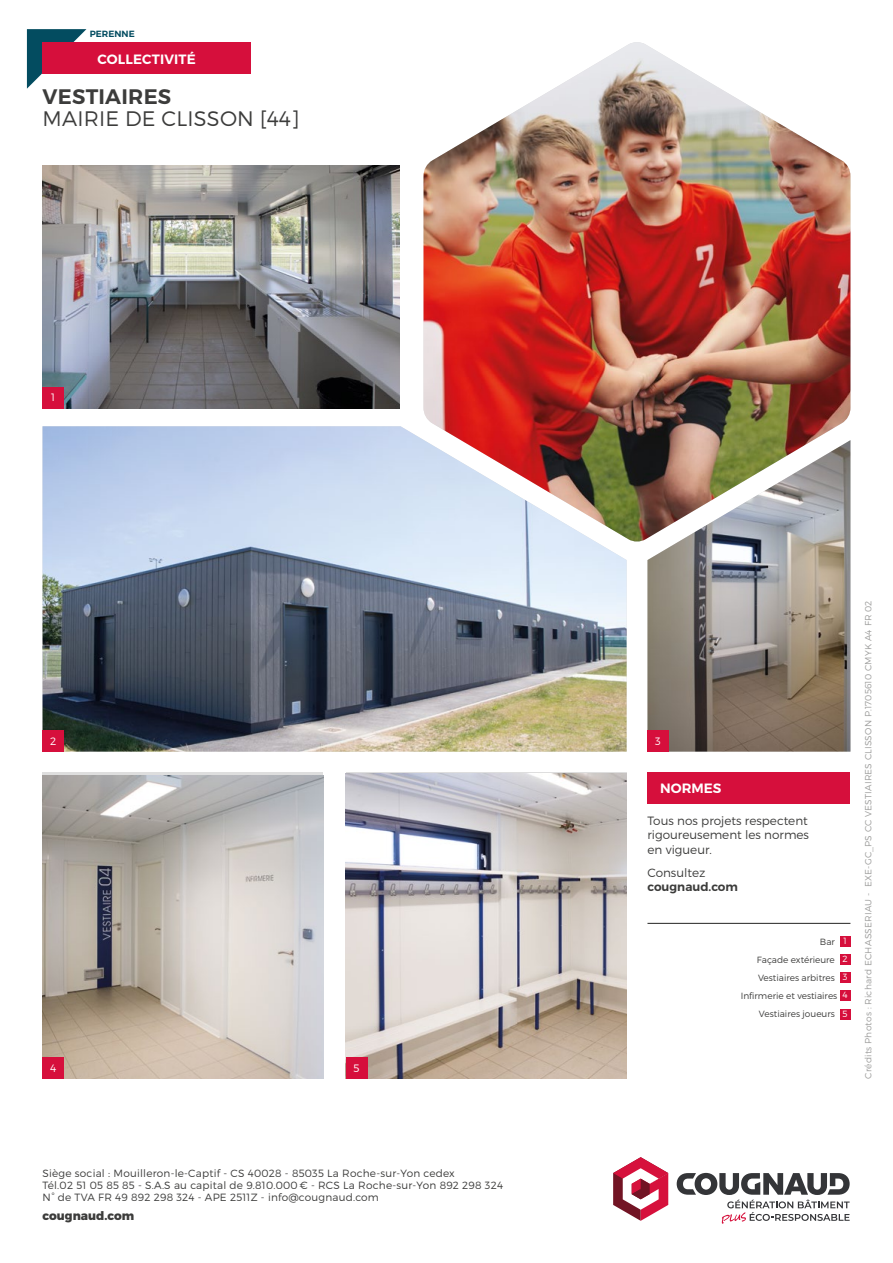
<style>
.page{position:relative;width:893px;height:1263px;background:#fff}
.page>*{position:absolute;margin:0;border:0;box-sizing:border-box;transform-origin:0 0}
.t1{font:300 21px "Montserrat";letter-spacing:.01em;color:#3c3c3b}
.t2{font:600 21px "Montserrat";letter-spacing:.01em;color:#3c3c3b}
.t3{font:600 13.5px "Montserrat";letter-spacing:.01em;color:#fff}
.t4{font:300 12px/14.4px "Montserrat";color:#3c3c3b;text-align:justify}
.t5{font:600 12px "Montserrat";color:#3c3c3b}
.t6{font:800 12px "Montserrat";color:#3c3c3b}
.t7{font:300 10.65px "Montserrat";color:#fff}
.t8{font:300 10.5px/12px "Montserrat";letter-spacing:.02em;color:#3c3c3b}
.t9{font:300 9px/18px "Montserrat";color:#3c3c3b;text-align:right}
.t10{font:300 9px "Montserrat";letter-spacing:.02em;color:#9d9d9c}
.t11{font:600 9px "Montserrat";color:#034c60}
.s1{color:#fff}
</style>
<div class="page">
<svg style="left:27px;top:29px;width:59px;height:60px"></svg>
<img style="left:43px;top:775px;width:280px;height:304px">
<img style="left:346px;top:773px;width:281px;height:306px">
<img style="left:647px;top:542px;width:203px;height:210px">
<img style="left:43px;top:426px;width:584px;height:326px">
<img style="left:423px;top:42px;width:427px;height:500px">
<hr style="left:647px;top:923px;width:203px;height:1px;background:#3c3c3b">
<div style="left:43px;top:43px;width:208px;height:31px;background:#d60f3c"></div>
<div style="left:647px;top:772px;width:203px;height:32px;background:#d60f3c"></div>
<div style="left:840px;top:936px;width:10px;height:11px;background:#d60f3c"></div>
<div style="left:840px;top:954px;width:10px;height:11px;background:#d60f3c"></div>
<div style="left:840px;top:972px;width:10px;height:11px;background:#d60f3c"></div>
<div style="left:840px;top:990px;width:10px;height:11px;background:#d60f3c"></div>
<div style="left:840px;top:1009px;width:10px;height:10px;background:#d60f3c"></div>
<div style="left:43px;top:730px;width:21px;height:22px;background:#d60f3c"></div>
<div style="left:43px;top:1057px;width:21px;height:22px;background:#d60f3c"></div>
<div style="left:346px;top:1057px;width:21px;height:22px;background:#d60f3c"></div>
<div style="left:647px;top:730px;width:22px;height:22px;background:#d60f3c"></div>
<img style="left:43px;top:166px;width:357px;height:242px">
<div style="left:43px;top:387px;width:21px;height:21px;background:#d60f3c"></div>
<svg style="left:613px;top:1157px;width:55px;height:64px"></svg>
<svg style="left:677px;top:1173px;width:173px;height:51px"></svg>
<p class="t11" style="left:90px;top:29px;width:46px">PERENNE</p>
<p class="t3" style="left:98px;top:51px;width:100px">COLLECTIVITÉ</p>
<h1 class="t2" style="left:43px;top:84px;width:130px">VESTIAIRES</h1>
<h1 class="t1" style="left:43px;top:109px;width:259px">MAIRIE DE CLISSON [44]</h1>
<p class="t7" style="left:51px;top:393px;width:5px">1</p>
<p class="t7" style="left:50px;top:736px;width:8px">2</p>
<p class="t7" style="left:50px;top:1063px;width:8px">4</p>
<p class="t7" style="left:354px;top:1063px;width:8px">5</p>
<p class="t8" style="left:43px;top:1168px;width:462px">Siège social : Mouilleron-le-Captif - CS 40028 - 85035 La Roche-sur-Yon cedex<br>Tél.02 51 05 85 85 - S.A.S au capital de 9.810.000 € - RCS La Roche-sur-Yon 892 298 324<br>N° de TVA FR 49 892 298 324 - APE 2511Z - info@cougnaud.com</p>
<p class="t6" style="left:43px;top:1211px;width:93px">cougnaud.com</p>
<p class="t7" style="left:655px;top:736px;width:7px">3</p>
<p class="t3" style="left:660px;top:781px;width:63px">NORMES</p>
<p class="t4" style="left:647px;top:814px;width:163px">Tous nos projets respectent rigoureusement les normes en vigueur.</p>
<p class="t4" style="left:647px;top:866px;width:59px">Consultez</p>
<p class="t5" style="left:647px;top:880px;width:92px">cougnaud.com</p>
<p class="t9" style="left:741px;top:933px;width:108px">Bar <span class="s1">1<br></span>Façade extérieure <span class="s1">2<br></span>Vestiaires arbitres <span class="s1">3<br></span>Infirmerie et vestiaires <span class="s1">4<br></span>Vestiaires joueurs <span class="s1">5</span></p>
<p class="t10" style="left:864px;top:1079px;width:480px;rotate:-90deg">Crédits Photos : Richard ECHASSERIAU - EXE-GC_PS CC VESTIAIRES CLISSON P.1705610 CMYK A4 FR 02</p>
</div>
